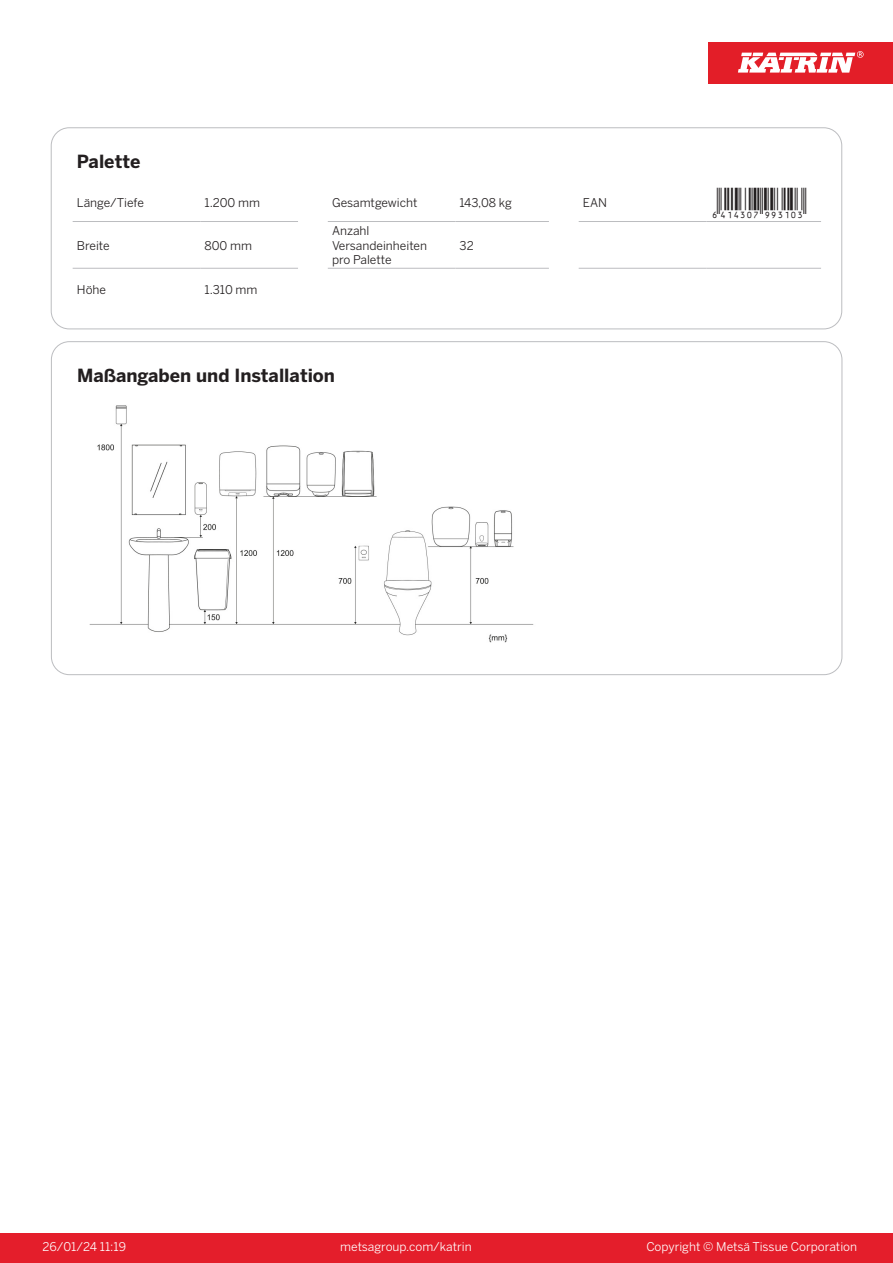
<style>
.page{position:relative;width:893px;height:1263px;background:#fff}
.page>*{position:absolute;margin:0;border:0;box-sizing:border-box;transform-origin:0 0}
.T_EAN{font:30px "Viisas EAN Matala";color:#231f20}
.T_TableHeader{font:700 18px "Benton Sans";color:#231f20}
.T_TableBody{font:12px/14.4px "Benton Sans";color:#231f20}
.t1{font:12px "Benton Sans";color:#fff}
</style>
<div class="page">
<div style="left:0;top:1233px;width:893px;height:30px;background:#e41e2b"></div>
<div style="left:708px;top:43px;width:185px;height:41px;background:#e31e28"></div>
<svg style="left:738px;top:51px;width:126px;height:22px"></svg>
<hr style="left:73px;top:221px;width:127px;height:1px;background:#bcbdc0">
<hr style="left:200px;top:221px;width:98px;height:1px;background:#bcbdc0">
<hr style="left:328px;top:221px;width:127px;height:1px;background:#bcbdc0">
<hr style="left:455px;top:221px;width:94px;height:1px;background:#bcbdc0">
<hr style="left:579px;top:221px;width:127px;height:1px;background:#bcbdc0">
<hr style="left:706px;top:221px;width:115px;height:1px;background:#bcbdc0">
<hr style="left:73px;top:268px;width:127px;height:1px;background:#bcbdc0">
<hr style="left:200px;top:268px;width:98px;height:1px;background:#bcbdc0">
<hr style="left:328px;top:268px;width:127px;height:1px;background:#bcbdc0">
<hr style="left:455px;top:268px;width:94px;height:1px;background:#bcbdc0">
<hr style="left:579px;top:268px;width:127px;height:1px;background:#bcbdc0">
<hr style="left:706px;top:268px;width:115px;height:1px;background:#bcbdc0">
<div style="left:51px;top:128px;width:791px;height:201px;border:1px solid #bcbdc0;border-radius:18px"></div>
<img style="left:89px;top:405px;width:445px;height:238px">
<p class="T_TableHeader" style="left:77px;top:150px;width:65px">Palette</p>
<p class="T_TableBody" style="left:77px;top:196px;width:68px">Länge/Tiefe</p>
<p class="T_TableBody" style="left:204px;top:196px;width:57px">1.200 mm</p>
<p class="T_TableBody" style="left:332px;top:196px;width:87px">Gesamtgewicht</p>
<p class="T_TableBody" style="left:460px;top:196px;width:54px">143,08 kg</p>
<p class="T_TableBody" style="left:583px;top:196px;width:26px">EAN</p>
<p class="T_EAN" style="left:710px;top:187px;width:97px">*6414307993103*</p>
<p class="T_TableBody" style="left:77px;top:238px;width:34px">Breite</p>
<p class="T_TableBody" style="left:204px;top:238px;width:49px">800 mm</p>
<p class="T_TableBody" style="left:332px;top:224px;width:97px">Anzahl<br>Versandeinheiten</p>
<p class="T_TableBody" style="left:332px;top:252px;width:61px">pro Palette</p>
<p class="T_TableBody" style="left:460px;top:238px;width:16px">32</p>
<p class="T_TableBody" style="left:77px;top:283px;width:31px">Höhe</p>
<p class="T_TableBody" style="left:204px;top:283px;width:55px">1.310 mm</p>
<p class="T_TableHeader" style="left:77px;top:364px;width:259px">Maßangaben und Installation</p>
<p class="t1" style="left:43px;top:1239px;width:85px">26/01/24 11:19</p>
<p class="t1" style="left:340px;top:1239px;width:133px">metsagroup.com/katrin</p>
<p class="t1" style="left:646px;top:1239px;width:212px">Copyright © Metsä Tissue Corporation</p>
</div>
